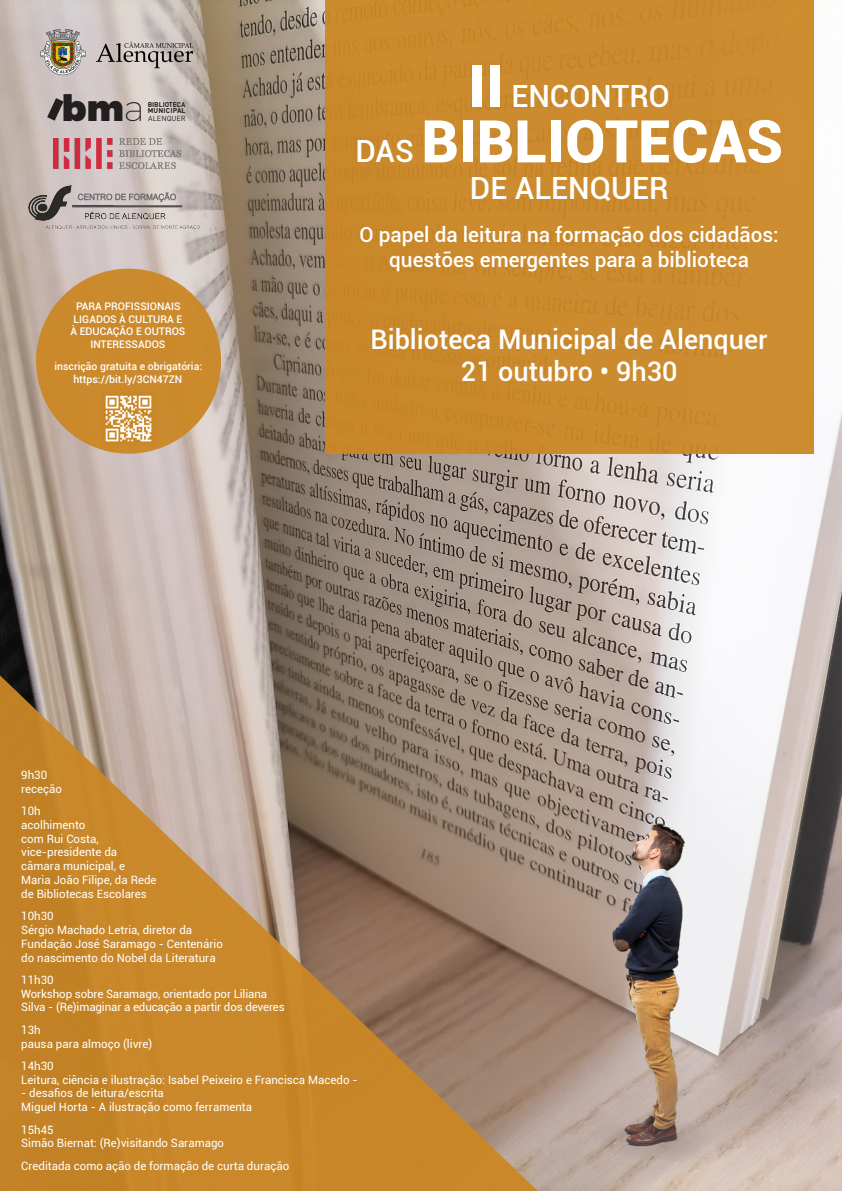
<style>
.page{position:relative;width:842px;height:1191px;background:#fff}
.page>*{position:absolute;margin:0;border:0;box-sizing:border-box;transform-origin:0 0}
.t1{font:900 59px "Roboto";color:#fff}
.t2{font:900 36.2px "Montserrat";color:#231f20}
.t3{font:500 30.6px "Roboto";color:#fff}
.t4{font:500 27px "Roboto";color:#fff}
.t5{font:500 20.7px/24.8px "Roboto";color:#fff;text-align:center}
.t6{font:11.5px/13.8px "Roboto";color:#fff}
.t7{font:500 10.5px/12.6px "Roboto";color:#fff;text-align:center}
.t8{font:7.3px "DIN Pro";color:#231f20}
.t9{font:700 7px "DIN Pro";letter-spacing:.025em;color:#231f20}
.t10{font:700 6.8px "DIN Pro";letter-spacing:-.005em;color:#231f20}
.s1{font-weight:200}
.s2{font-weight:900;font-size:59px}
.s3{font-weight:500;font-size:30.6px}
</style>
<div class="page">
<img style="left:0;top:0;width:842px;height:1191px">
<div style="left:325px;top:0;width:489px;height:454px;background:#cc8b2e"></div>
<svg style="left:0;top:675px;width:538px;height:516px;background:#b2864e"></svg>
<img style="left:39px;top:28px;width:156px;height:48px">
<svg style="left:47px;top:98px;width:17px;height:23px"></svg>
<img style="left:28px;top:186px;width:172px;height:43px">
<img style="left:54px;top:138px;width:126px;height:30px">
<svg style="left:588px;top:1162px;width:122px;height:1px"></svg>
<img style="left:517px;top:793px;width:235px;height:369px">
<div style="left:36px;top:269px;width:185px;height:185px;background:#cb8a2d;border-radius:50%"></div>
<img style="left:104px;top:394px;width:48px;height:48px">
<p class="t2" style="left:61px;top:85px;width:85px">bm<span class="s1">a</span></p>
<p class="t10" style="left:148px;top:99px;width:39px">BIBLIOTECA</p>
<p class="t9" style="left:148px;top:105px;width:39px">MUNICIPAL</p>
<p class="t8" style="left:148px;top:112px;width:39px">ALENQUER</p>
<p class="t7" style="left:70px;top:300px;width:116px">PARA PROFISSIONAIS<br>LIGADOS À CULTURA E<br>À EDUCAÇÃO E OUTROS<br>INTERESSADOS</p>
<p class="t7" style="left:54px;top:360px;width:149px">inscrição gratuita e obrigatória: https://bit.ly/3CN47ZN</p>
<p class="t3" style="left:469px;top:75px;width:203px"><span class="s2">II</span> ENCONTRO</p>
<p class="t1" style="left:355px;top:100px;width:429px"><span class="s3">DAS</span> BIBLIOTECAS</p>
<p class="t3" style="left:470px;top:167px;width:200px">DE ALENQUER</p>
<p class="t5" style="left:359px;top:221px;width:421px">O papel da leitura na formação dos cidadãos: questões emergentes para a biblioteca</p>
<p class="t4" style="left:370px;top:320px;width:399px">Biblioteca Municipal de Alenquer</p>
<p class="t4" style="left:461px;top:353px;width:218px">21 outubro • 9h30</p>
<p class="t6" style="left:21px;top:767px;width:42px">9h30 receção</p>
<p class="t6" style="left:21px;top:803px;width:137px">10h<br>acolhimento<br>com Rui Costa, vice-presidente da câmara municipal, e<br>Maria João Filipe, da Rede de Bibliotecas Escolares</p>
<p class="t6" style="left:21px;top:908px;width:203px">10h30<br>Sérgio Machado Letria, diretor da<br>Fundação José Saramago - Centenário do nascimento do Nobel da Literatura</p>
<p class="t6" style="left:21px;top:972px;width:265px">11h30<br>Workshop sobre Saramago, orientado por Liliana<br>Silva - (Re)imaginar a educação a partir dos deveres</p>
<p class="t6" style="left:21px;top:1022px;width:133px">13h<br>pausa para almoço (livre)</p>
<p class="t6" style="left:21px;top:1058px;width:338px">14h30<br>Leitura, ciência e ilustração: Isabel Peixeiro e Francisca Macedo -</p>
<p class="t6" style="left:21px;top:1086px;width:232px">- desafios de leitura/escrita<br>Miguel Horta - A ilustração como ferramenta</p>
<p class="t6" style="left:21px;top:1122px;width:204px">15h45<br>Simão Biernat: (Re)visitando Saramago</p>
<p class="t6" style="left:21px;top:1158px;width:269px">Creditada como ação de formação de curta duração</p>
</div>
